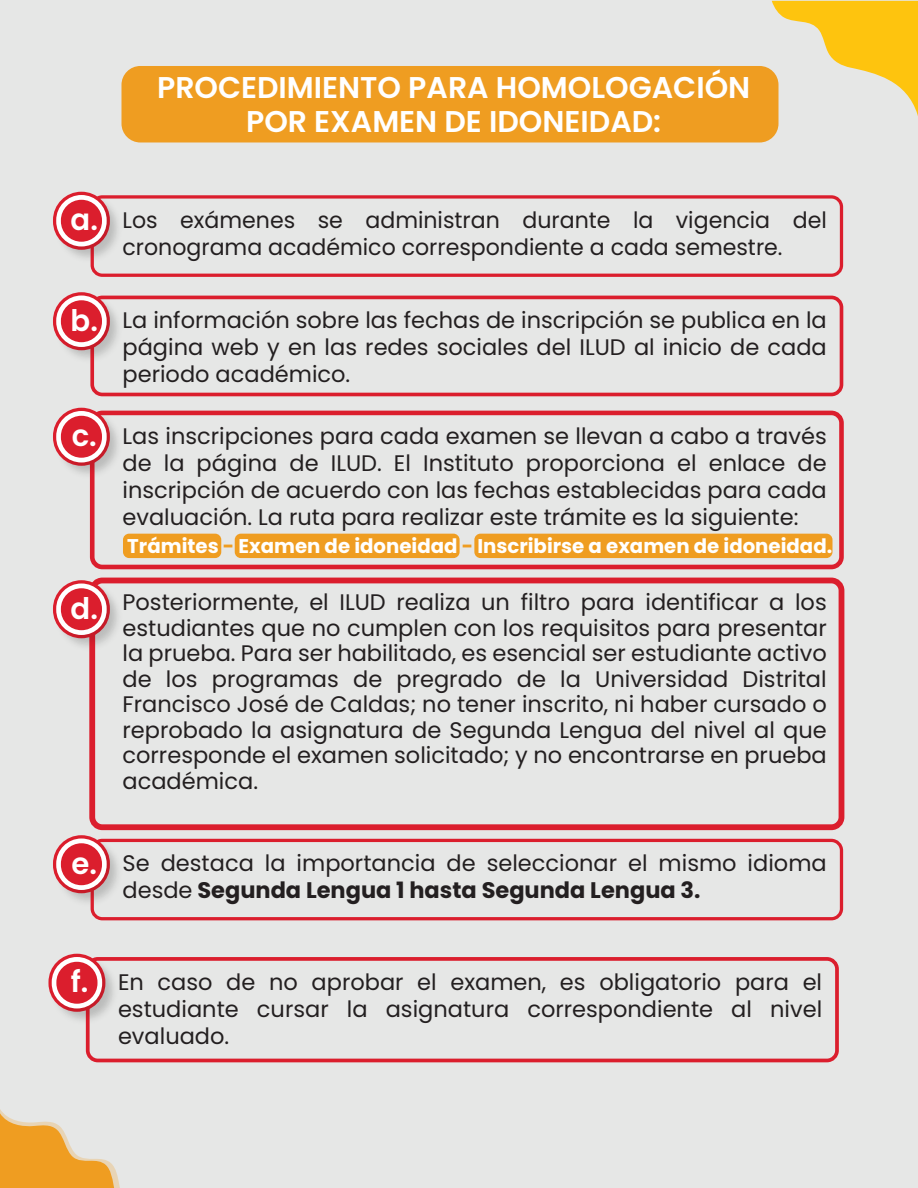
<style>
.page{position:relative;width:918px;height:1188px;background:#e6e7e6}
.page>*{position:absolute;margin:0;border:0;box-sizing:border-box;transform-origin:0 0}
.t1{font:600 30px/34.5px "Poppins";color:#fff;text-align:center}
.t2{font:22.5px/27px "Poppins";color:#231f20;text-align:justify}
.t3{font:700 19.8px "Poppins";color:#fff}
.s1{font-weight:600;font-size:29.7px;color:#fff}
.s2{color:#ef9d21}
.s3{font-weight:700}
</style>
<div class="page">
<svg style="left:0;top:1109px;width:120px;height:79px"></svg>
<svg style="left:772px;top:1px;width:146px;height:137px"></svg>
<div style="left:122px;top:66px;width:657px;height:76px;background:#ef9d21;border-radius:19px"></div>
<div style="left:123px;top:534px;width:98px;height:24px;background:#ef9d21;border-radius:6px"></div>
<div style="left:235px;top:534px;width:225px;height:24px;background:#ef9d21;border-radius:6px"></div>
<div style="left:474px;top:534px;width:358px;height:24px;background:#ef9d21;border-radius:6px"></div>
<img style="left:53px;top:191px;width:38px;height:76px">
<div style="left:91px;top:195px;width:752px;height:82px;border:3px solid #db1e2d;border-radius:10px"></div>
<img style="left:55px;top:193px;width:67px;height:68px">
<svg style="left:56px;top:195px;width:51px;height:51px"></svg>
<div style="left:61px;top:200px;width:41px;height:42px;background:#db1e2d;border-radius:21px"></div>
<div style="left:91px;top:839px;width:752px;height:81px;border:3px solid #db1e2d;border-radius:10px"></div>
<img style="left:55px;top:837px;width:67px;height:68px">
<svg style="left:56px;top:839px;width:51px;height:51px"></svg>
<div style="left:61px;top:843px;width:41px;height:42px;background:#db1e2d;border-radius:21px"></div>
<div style="left:86px;top:957px;width:753px;height:105px;border:4px solid #db1e2d;border-radius:10px"></div>
<img style="left:50px;top:955px;width:67px;height:68px">
<svg style="left:52px;top:957px;width:50px;height:51px"></svg>
<div style="left:56px;top:962px;width:41px;height:42px;background:#db1e2d;border-radius:21px"></div>
<div style="left:90px;top:296px;width:753px;height:100px;border:4px solid #db1e2d;border-radius:10px"></div>
<img style="left:55px;top:294px;width:67px;height:68px">
<svg style="left:56px;top:296px;width:51px;height:51px"></svg>
<div style="left:61px;top:300px;width:41px;height:42px;background:#db1e2d;border-radius:21px"></div>
<img style="left:53px;top:407px;width:74px;height:76px">
<div style="left:90px;top:411px;width:754px;height:158px;border:5px solid #db1e2d;border-radius:10px"></div>
<img style="left:55px;top:409px;width:67px;height:68px">
<svg style="left:56px;top:411px;width:51px;height:51px"></svg>
<div style="left:61px;top:416px;width:41px;height:42px;background:#db1e2d;border-radius:21px"></div>
<div style="left:89px;top:578px;width:755px;height:252px;border:6px solid #db1e2d;border-radius:10px"></div>
<img style="left:55px;top:582px;width:67px;height:68px">
<svg style="left:56px;top:584px;width:51px;height:51px"></svg>
<div style="left:61px;top:588px;width:41px;height:42px;background:#db1e2d;border-radius:21px"></div>
<h1 class="t1" style="left:157px;top:70px;width:595px">PROCEDIMIENTO PARA HOMOLOGACIÓN<br>POR EXAMEN DE IDONEIDAD:</h1>
<p class="t2" style="left:71px;top:206px;width:758px;text-align:center"><span class="s1">a.</span> Los exámenes se administran durante la vigencia del cronograma académico correspondiente a cada semestre.</p>
<p class="t2" style="left:123px;top:307px;width:706px;text-indent:-52px"><span class="s1">b.</span> La información sobre las fechas de inscripción se publica en la página web y en las redes sociales del ILUD al inicio de cada periodo académico.</p>
<p class="t2" style="left:123px;top:422px;width:706px;text-indent:-51px"><span class="s1">c.</span> Las inscripciones para cada examen se llevan a cabo a través de la página de ILUD. El Instituto proporciona el enlace de inscripción de acuerdo con las fechas establecidas para cada evaluación. La ruta para realizar este trámite es la siguiente:</p>
<p class="t3" style="left:127px;top:534px;width:706px">Trámites <span class="s2">-</span> Examen de idoneidad <span class="s2">-</span> Inscribirse a examen de idoneidad.</p>
<p class="t2" style="left:123px;top:590px;width:706px;line-height:25.5px;text-indent:-52px"><span class="s1">d.</span> Posteriormente, el ILUD realiza un filtro para identificar a los estudiantes que no cumplen con los requisitos para presentar la prueba. Para ser habilitado, es esencial ser estudiante activo de los programas de pregrado de la Universidad Distrital Francisco José de Caldas; no tener inscrito, ni haber cursado o reprobado la asignatura de Segunda Lengua del nivel al que corresponde el examen solicitado; y no encontrarse en prueba académica.</p>
<p class="t2" style="left:123px;top:850px;width:706px;text-indent:-51px"><span class="s1">e.</span> Se destaca la importancia de seleccionar el mismo idioma desde <span class="s3">Segunda Lengua 1 hasta Segunda Lengua 3.</span></p>
<p class="t2" style="left:118px;top:968px;width:706px;text-indent:-47px"><span class="s1">f.</span> En caso de no aprobar el examen, es obligatorio para el estudiante cursar la asignatura correspondiente al nivel evaluado.</p>
</div>
